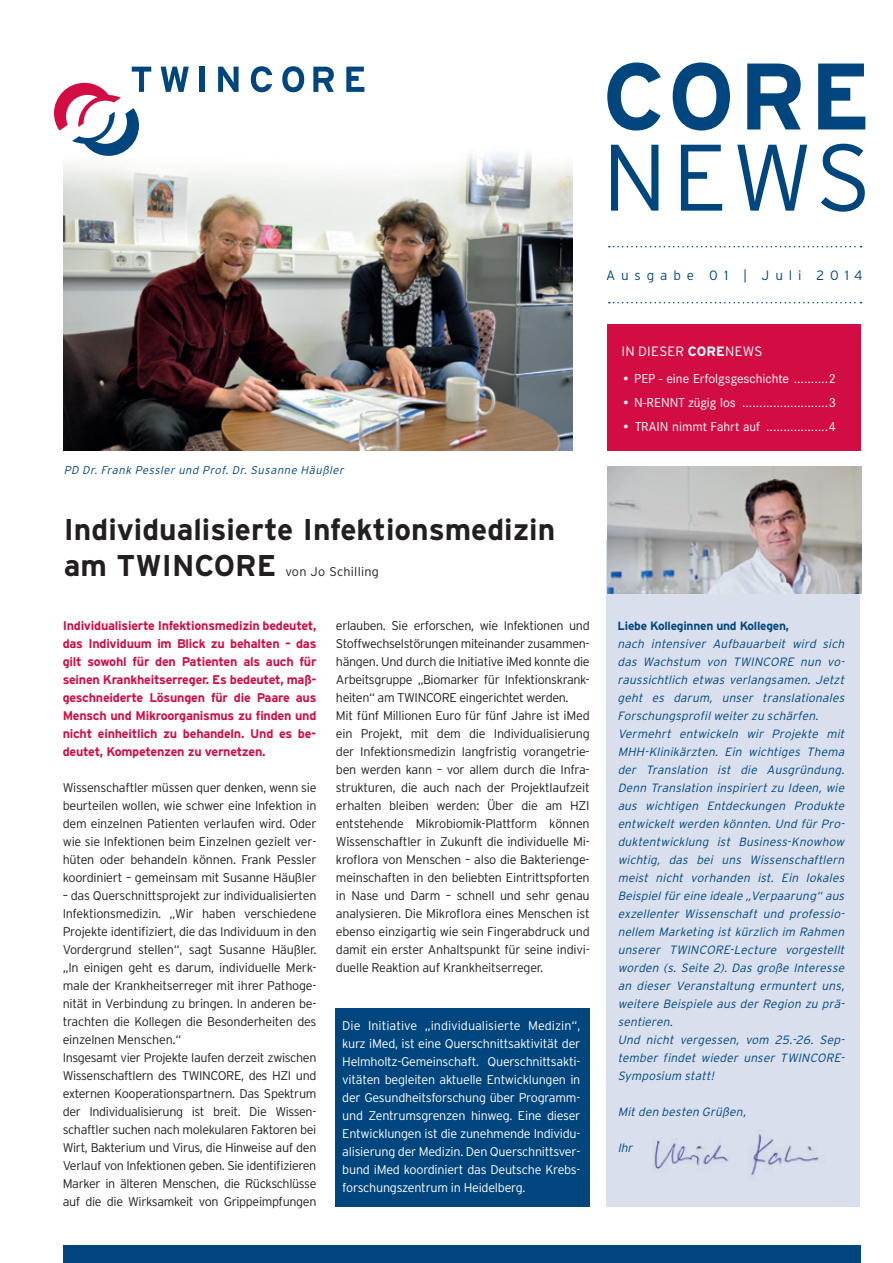
<style>
.page{position:relative;width:893px;height:1263px;background:#fff}
.page>*{position:absolute;margin:0;border:0;box-sizing:border-box;transform-origin:0 0}
.t1{font:700 30px/36px "Interstate";color:#231f20}
.t2{font:13.5px "Corporate S";color:#fff}
.t3{font:300 13.5px "Interstate";letter-spacing:.435em;color:#00467e}
.t4{font:300 13.5px "Interstate";color:#fff}
.t5{font:700 13.5px "Interstate";color:#fff}
.t6{font:300 12.6px/18px "Interstate";letter-spacing:-.02em;color:#231f20}
.t7{font:300 12.6px/18px "Interstate";letter-spacing:-.02em;color:#fff;text-align:justify}
.t8{font:700 12.6px/18px "Interstate";letter-spacing:-.02em;color:#d20d44;text-align:justify}
.t9{font:300 12.6px "Interstate";letter-spacing:.02em;color:#231f20}
.t10{font:italic 300 12px/18px "Interstate";color:#00467e}
.t11{font:700 12px "Interstate";letter-spacing:-.02em;color:#00467e}
.t12{font:italic 300 11.25px "Interstate";color:#00467e}
.s1{font-weight:300}
</style>
<div class="page">
<div style="left:607px;top:540px;width:253px;height:666px;background:#d9dfec"></div>
<img style="left:64px;top:153px;width:509px;height:297px">
<div style="left:64px;top:1245px;width:797px;height:18px;background:#00467e"></div>
<svg style="left:609px;top:246px;width:252px;height:1px"></svg>
<svg style="left:609px;top:302px;width:252px;height:1px"></svg>
<svg style="left:611px;top:144px;width:254px;height:68px"></svg>
<svg style="left:607px;top:63px;width:258px;height:68px"></svg>
<svg style="left:161px;top:67px;width:28px;height:25px"></svg>
<svg style="left:54px;top:67px;width:97px;height:89px"></svg>
<div style="left:199px;top:67px;width:5px;height:25px;background:#00467e"></div>
<svg style="left:218px;top:67px;width:21px;height:25px"></svg>
<svg style="left:282px;top:66px;width:22px;height:26px"></svg>
<svg style="left:313px;top:67px;width:21px;height:25px"></svg>
<svg style="left:346px;top:67px;width:18px;height:25px"></svg>
<svg style="left:251px;top:66px;width:21px;height:26px"></svg>
<img style="left:607px;top:467px;width:254px;height:126px">
<img style="left:653px;top:1133px;width:166px;height:43px">
<div style="left:607px;top:324px;width:254px;height:126px;background:#d20d44"></div>
<div style="left:335px;top:1008px;width:254px;height:198px;background:#00467e"></div>
<p class="t3" style="left:606px;top:267px;width:258px">Ausgabe 01 | Juli 2014</p>
<p class="t12" style="left:64px;top:464px;width:284px">PD Dr. Frank Pessler und Prof. Dr. Susanne Häußler</p>
<h1 class="t1" style="left:64px;top:511px;width:493px">Individualisierte Infektionsmedizin am TWINCORE</h1>
<p class="t9" style="left:285px;top:564px;width:95px">von Jo Schilling</p>
<p class="t8" style="left:63px;top:616px;width:255px">Individualisierte Infektionsmedizin bedeutet, das Individuum im Blick zu behalten – das gilt sowohl für den Patienten als auch für seinen Krankheitserreger. Es bedeutet, maß&shy;geschneiderte Lösungen für die Paare aus Mensch und Mikroorganismus zu finden und nicht einheitlich zu behandeln. Und es be&shy;deutet, Kompetenzen zu vernetzen.</p>
<p class="t6" style="left:63px;top:779px;width:255px;text-align:justify">Wissenschaftler müssen quer denken, wenn sie beurteilen wollen, wie schwer eine Infektion in dem einzelnen Patienten verlaufen wird. Oder wie sie Infektionen beim Einzelnen gezielt ver&shy;hüten oder behandeln können. Frank Pessler koordiniert – gemeinsam mit Susanne Häußler</p>
<p class="t6" style="left:63px;top:887px;width:255px">– das Querschnittsprojekt zur individualisierten Infektionsmedizin. „Wir haben verschiedene Projekte identifiziert, die das Individuum in den Vordergrund stellen“, sagt Susanne Häußler. „In einigen geht es darum, individuelle Merk&shy;male der Krankheitserreger mit ihrer Pathoge&shy;nität in Verbindung zu bringen. In anderen be&shy;trachten die Kollegen die Besonderheiten des einzelnen Menschen.“<br>Insgesamt vier Projekte laufen derzeit zwischen Wissenschaftlern des TWINCORE, des HZI und externen Kooperationspartnern. Das Spektrum der Individualisierung ist breit. Die Wissen&shy;schaftler suchen nach molekularen Faktoren bei Wirt, Bakterium und Virus, die Hinweise auf den Verlauf von Infektionen geben. Sie identifizieren Marker in älteren Menschen, die Rückschlüsse auf die die Wirksamkeit von Grippeimpfungen</p>
<p class="t6" style="left:336px;top:617px;width:255px">erlauben. Sie erforschen, wie Infektionen und Stoffwechselstörungen miteinander zusammen&shy;hängen. Und durch die Initiative iMed konnte die Arbeitsgruppe „Biomarker für Infektionskrank&shy;heiten“ am TWINCORE eingerichtet werden.<br>Mit fünf Millionen Euro für fünf Jahre ist iMed ein Projekt, mit dem die Individualisierung der Infektionsmedizin langfristig vorangetrie&shy;ben werden kann – vor allem durch die Infra&shy;strukturen, die auch nach der Projektlaufzeit erhalten bleiben werden: Über die am HZI entstehende Mikrobiomik-Plattform können Wissenschaftler in Zukunft die individuelle Mi&shy;kroflora von Menschen – also die Bakterienge&shy;meinschaften in den beliebten Eintrittspforten in Nase und Darm – schnell und sehr genau analysieren. Die Mikroflora eines Menschen ist ebenso einzigartig wie sein Fingerabdruck und damit ein erster Anhaltspunkt für seine indivi&shy;duelle Reaktion auf Krankheitserreger.</p>
<p class="t7" style="left:342px;top:1017px;width:240px">Die Initiative „individualisierte Medizin“, kurz iMed, ist eine Querschnittsaktivität der Helmholtz-Gemeinschaft. Querschnittsakti&shy;vitäten begleiten aktuelle Entwicklungen in der Gesundheitsforschung über Programm&shy;und Zentrumsgrenzen hinweg. Eine dieser Entwicklungen ist die zunehmende Individu&shy;alisierung der Medizin. Den Querschnittsver&shy;bund iMed koordiniert das Deutsche Krebs&shy;forschungszentrum in Heidelberg.</p>
<p class="t4" style="left:622px;top:343px;width:25px">In dieser</p>
<p class="t5" style="left:688px;top:343px;width:76px">CORE<span class="s1">NEWS</span></p>
<p class="t2" style="left:622px;top:370px;width:216px">• PEP - eine Erfolgsgeschichte ..........2</p>
<p class="t2" style="left:622px;top:395px;width:216px">• N-RENNT zügig los .........................3</p>
<p class="t2" style="left:622px;top:419px;width:216px">• TRAIN nimmt Fahrt auf ..................4</p>
<p class="t11" style="left:618px;top:619px;width:173px">Liebe Kolleginnen und Kollegen,</p>
<p class="t10" style="left:618px;top:635px;width:231px">nach intensiver Aufbauarbeit wird sich das Wachstum von TWINCORE nun vo&shy;raussichtlich etwas verlangsamen. Jetzt geht es darum, unser translationales Forschungsprofilweiterzu schärfen.<br>Vermehrt entwickeln wir Projekte mit MHH-Klinikärzten. Ein wichtiges Thema der Translation ist die Ausgründung.<br>Denn Translation inspiriert zu Ideen, wie aus wichtigen Entdeckungen Produkte entwickelt werden könnten. Und für Pro&shy;duktentwicklung ist Business-Knowhow wichtig, das bei uns Wissenschaftlern meist nicht vorhanden ist. Ein lokales Beispielfüreine ideale „Verpaarung“ aus exzellenter Wissenschaft und professio&shy;nellem Marketing ist kürzlich im Rahmen unserer TWINCORE-Lecture vorgestellt worden (s. Seite 2). Das große Interesse an dieser Veranstaltung ermuntert uns, weitere Beispiele aus der Region zu prä&shy;sentieren.<br>Und nicht vergessen, vom 25.-26. Sep&shy;tember findet wieder unser TWINCORE-Symposium statt!</p>
<p class="t10" style="left:618px;top:1103px;width:133px">Mitden besten Grüßen,</p>
<p class="t10" style="left:618px;top:1139px;width:19px">Ihr</p>
</div>
